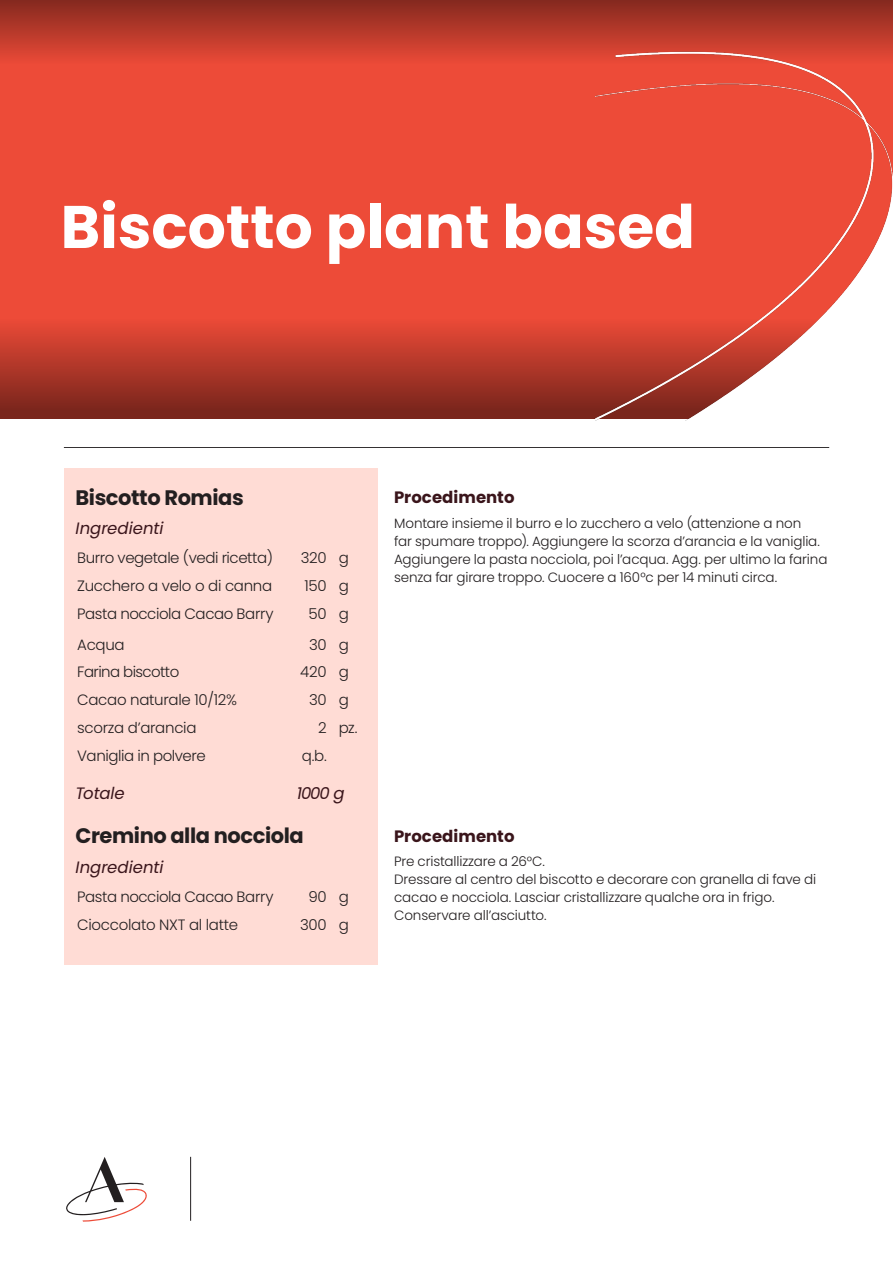
<style>
.page{position:relative;width:893px;height:1263px;background:#fff}
.page>*{position:absolute;margin:0;border:0;box-sizing:border-box;transform-origin:0 0}
.t1{font:700 60px "Poppins";color:#fff}
.t2{font:700 21px "Poppins";letter-spacing:-.02em;color:#231f20}
.Recipe_Table_Header{font:italic 16.5px "Poppins";color:#3a151b}
.Recipe_Table_Header-2{font:700 16.5px "Poppins";letter-spacing:.005em;color:#3a151b}
.Recipe_Table_Body{font:300 15px "Poppins";letter-spacing:-.02em;color:#231f20}
.Recipe_Table_Body-2{font:300 15px "Poppins";letter-spacing:-.04em;color:#231f20}
.Recipe_Table_Body-3{font:300 13.5px/18px "Poppins";letter-spacing:-.01em;color:#231f20}
</style>
<div class="page">
<svg style="left:66px;top:1157px;width:81px;height:64px"></svg>
<hr style="left:190px;top:1157px;width:1px;height:64px;background:#231f20">
<div style="left:64px;top:469px;width:314px;height:496px;background:#ffdcd5"></div>
<hr style="left:64px;top:447px;width:765px;height:1px;background:#231f20">
<div style="left:0;top:0;width:893px;height:418px;background:#ed4b38"></div>
<div style="left:0;top:318px;width:893px;height:100px;background:linear-gradient(to bottom,#ec4a37,#74241b)"></div>
<div style="left:0;top:0;width:893px;height:64px;background:linear-gradient(to bottom,#84291f,#e94937)"></div>
<img style="left:596px;top:0;width:297px;height:420px">
<p class="t1" style="left:61px;top:192px;width:636px">Biscotto plant based</p>
<p class="t2" style="left:75px;top:485px;width:170px">Biscotto Romias</p>
<p class="Recipe_Table_Header" style="left:75px;top:519px;width:89px">Ingredienti</p>
<p class="Recipe_Table_Body" style="left:77px;top:549px;width:197px">Burro vegetale (vedi ricetta)</p>
<p class="Recipe_Table_Body" style="left:301px;top:549px;width:27px">320</p>
<p class="Recipe_Table_Body" style="left:339px;top:549px;width:12px">g</p>
<p class="Recipe_Table_Body" style="left:77px;top:577px;width:197px">Zucchero a velo o di canna</p>
<p class="Recipe_Table_Body" style="left:304px;top:577px;width:24px">150</p>
<p class="Recipe_Table_Body" style="left:339px;top:577px;width:12px">g</p>
<p class="Recipe_Table_Body" style="left:77px;top:605px;width:198px">Pasta nocciola Cacao Barry</p>
<p class="Recipe_Table_Body" style="left:309px;top:605px;width:20px">50</p>
<p class="Recipe_Table_Body" style="left:339px;top:605px;width:12px">g</p>
<p class="Recipe_Table_Body" style="left:77px;top:636px;width:49px">Acqua</p>
<p class="Recipe_Table_Body" style="left:309px;top:636px;width:19px">30</p>
<p class="Recipe_Table_Body" style="left:339px;top:636px;width:12px">g</p>
<p class="Recipe_Table_Body-2" style="left:77px;top:663px;width:104px">Farina biscotto</p>
<p class="Recipe_Table_Body" style="left:300px;top:663px;width:28px">420</p>
<p class="Recipe_Table_Body" style="left:339px;top:663px;width:12px">g</p>
<p class="Recipe_Table_Body" style="left:77px;top:691px;width:161px">Cacao naturale 10/12%</p>
<p class="Recipe_Table_Body" style="left:309px;top:691px;width:19px">30</p>
<p class="Recipe_Table_Body" style="left:339px;top:691px;width:12px">g</p>
<p class="Recipe_Table_Body" style="left:77px;top:719px;width:121px">scorza d’arancia</p>
<p class="Recipe_Table_Body" style="left:318px;top:719px;width:10px">2</p>
<p class="Recipe_Table_Body" style="left:339px;top:719px;width:20px">pz.</p>
<p class="Recipe_Table_Body" style="left:77px;top:747px;width:130px">Vaniglia in polvere</p>
<p class="Recipe_Table_Body" style="left:302px;top:747px;width:26px">q.b.</p>
<p class="Recipe_Table_Header" style="left:75px;top:784px;width:51px">Totale</p>
<p class="Recipe_Table_Header" style="left:297px;top:784px;width:49px">1000 g</p>
<p class="t2" style="left:75px;top:824px;width:230px">Cremino alla nocciola</p>
<p class="Recipe_Table_Header" style="left:75px;top:857px;width:89px">Ingredienti</p>
<p class="Recipe_Table_Body" style="left:77px;top:888px;width:198px">Pasta nocciola Cacao Barry</p>
<p class="Recipe_Table_Body" style="left:308px;top:888px;width:20px">90</p>
<p class="Recipe_Table_Body" style="left:339px;top:888px;width:12px">g</p>
<p class="Recipe_Table_Body" style="left:77px;top:915px;width:162px">Cioccolato NXT al latte</p>
<p class="Recipe_Table_Body" style="left:300px;top:915px;width:28px">300</p>
<p class="Recipe_Table_Body" style="left:339px;top:915px;width:12px">g</p>
<p class="Recipe_Table_Header-2" style="left:394px;top:488px;width:122px">Procedimento</p>
<p class="Recipe_Table_Body-3" style="left:394px;top:514px;width:435px">Montare insieme il burro e lo zucchero a velo (attenzione a non<br>far spumare troppo). Aggiungere la scorza d’arancia e la vaniglia.<br>Aggiungere la pasta nocciola, poi l’acqua. Agg. per ultimo la farina senza far girare troppo. Cuocere a 160°c per 14 minuti circa.</p>
<p class="Recipe_Table_Header-2" style="left:394px;top:826px;width:122px">Procedimento</p>
<p class="Recipe_Table_Body-3" style="left:394px;top:853px;width:152px">Pre cristallizzare a 26°C.</p>
<p class="Recipe_Table_Body-3" style="left:394px;top:871px;width:424px">Dressare al centro del biscotto e decorare con granella di fave di cacao e nocciola. Lasciar cristallizzare qualche ora in frigo.</p>
<p class="Recipe_Table_Body-3" style="left:394px;top:907px;width:154px">Conservare all’asciutto.</p>
</div>
